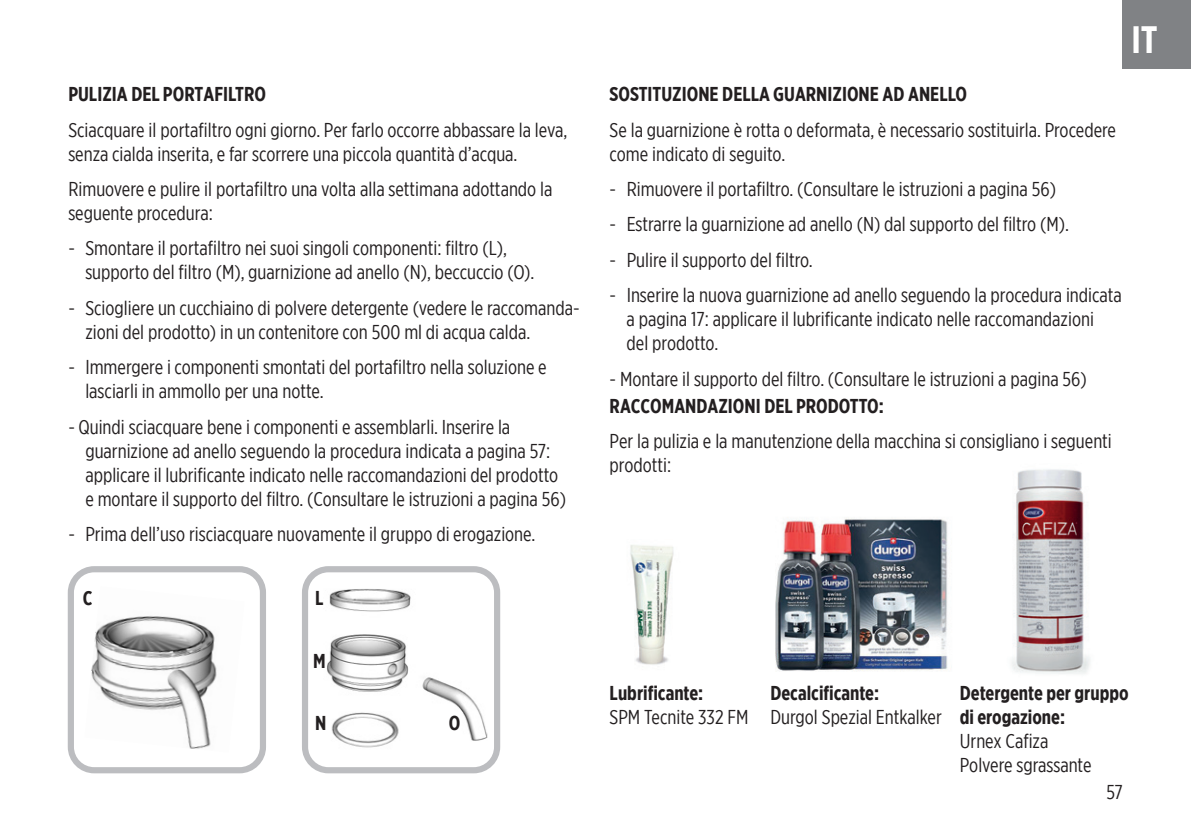
<style>
.page{position:relative;width:1191px;height:840px;background:#fff}
.page>*{position:absolute;margin:0;border:0;box-sizing:border-box;transform-origin:0 0}
.t1{font:700 38px "Gotham X Narrow";color:#fff}
.t2{font:20px/24px "Gotham X Narrow";color:#231f20}
.t3{font:700 20px/24px "Gotham X Narrow";color:#231f20}
</style>
<div class="page">
<img style="left:91px;top:616px;width:126px;height:133px">
<div style="left:68px;top:566px;width:198px;height:206px;border:6px solid #bcbdc0;border-radius:23px"></div>
<img style="left:309px;top:589px;width:178px;height:169px">
<div style="left:302px;top:566px;width:198px;height:206px;border:6px solid #bcbdc0;border-radius:23px"></div>
<div style="left:1123px;top:0;width:68px;height:68px;background:#808285"></div>
<img style="left:630px;top:545px;width:44px;height:120px">
<img style="left:1012px;top:469px;width:78px;height:205px">
<img style="left:775px;top:518px;width:173px;height:153px">
<p class="t3" style="left:68px;top:82px;width:199px">PULIZIA DEL PORTAFILTRO</p>
<p class="t2" style="left:68px;top:117px;width:500px">Sciacquare il portafiltro ogni giorno. Per farlo occorre abbassare la leva, senza cialda inserita, e far scorrere una piccola quantità d’acqua.</p>
<p class="t2" style="left:68px;top:176px;width:486px">Rimuovere e pulire il portafiltro una volta alla settimana adottando la seguente procedura:</p>
<p class="t2" style="left:85px;top:236px;width:451px;text-indent:-17px">- Smontare il portafiltro nei suoi singoli componenti: filtro (L), supporto del filtro (M), guarnizione ad anello (N), beccuccio (O).</p>
<p class="t2" style="left:85px;top:295px;width:496px;text-indent:-17px">- Sciogliere un cucchiaino di polvere detergente (vedere le raccomanda&shy;zioni del prodotto) in un contenitore con 500 ml di acqua calda.</p>
<p class="t2" style="left:85px;top:354px;width:463px;text-indent:-17px">- Immergere i componenti smontati del portafiltro nella soluzione e lasciarli in ammollo per una notte.</p>
<p class="t2" style="left:85px;top:414px;width:482px;text-indent:-17px">- Quindi sciacquare bene i componenti e assemblarli. Inserire la guarnizione ad anello seguendo la procedura indicata a pagina 57: applicare il lubrificante indicato nelle raccomandazioni del prodotto e montare il supporto del filtro. (Consultare le istruzioni a pagina 56)</p>
<p class="t2" style="left:68px;top:521px;width:468px">- Prima dell’uso risciacquare nuovamente il gruppo di erogazione.</p>
<p class="t3" style="left:83px;top:585px;width:11px">C</p>
<p class="t3" style="left:315px;top:585px;width:10px">L</p>
<p class="t3" style="left:313px;top:648px;width:14px">M</p>
<p class="t3" style="left:315px;top:710px;width:13px">N</p>
<p class="t3" style="left:449px;top:710px;width:13px">O</p>
<h1 class="t1" style="left:1131px;top:17px;width:28px">IT</h1>
<p class="t3" style="left:609px;top:82px;width:359px">SOSTITUZIONE DELLA GUARNIZIONE AD ANELLO</p>
<p class="t2" style="left:609px;top:117px;width:508px">Se la guarnizione è rotta o deformata, è necessario sostituirla. Procedere come indicato di seguito.</p>
<p class="t2" style="left:609px;top:176px;width:448px">- Rimuovere il portafiltro. (Consultare le istruzioni a pagina 56)</p>
<p class="t2" style="left:609px;top:212px;width:461px">- Estrarre la guarnizione ad anello (N) dal supporto del filtro (M).</p>
<p class="t2" style="left:609px;top:247px;width:205px">- Pulire il supporto del filtro.</p>
<p class="t2" style="left:626px;top:282px;width:497px;text-indent:-17px">- Inserire la nuova guarnizione ad anello seguendo la procedura indicata a pagina 17: applicare il lubrificante indicato nelle raccomandazioni<br>del prodotto.</p>
<p class="t2" style="left:609px;top:366px;width:479px">- Montare il supporto del filtro. (Consultare le istruzioni a pagina 56)</p>
<p class="t3" style="left:609px;top:393px;width:276px">RACCOMANDAZIONI DEL PRODOTTO:</p>
<p class="t2" style="left:609px;top:429px;width:504px">Per la pulizia e la manutenzione della macchina si consigliano i seguenti prodotti:</p>
<p class="t3" style="left:609px;top:680px;width:95px">Lubrificante:</p>
<p class="t2" style="left:609px;top:704px;width:140px">SPM Tecnite 332 FM</p>
<p class="t3" style="left:770px;top:680px;width:110px">Decalcificante:</p>
<p class="t2" style="left:770px;top:704px;width:173px">Durgol Spezial Entkalker</p>
<p class="t3" style="left:959px;top:680px;width:170px">Detergente per gruppo di erogazione:</p>
<p class="t2" style="left:959px;top:728px;width:133px">Urnex Cafiza<br>Polvere sgrassante</p>
<p class="t2" style="left:1106px;top:779px;width:18px">57</p>
</div>
